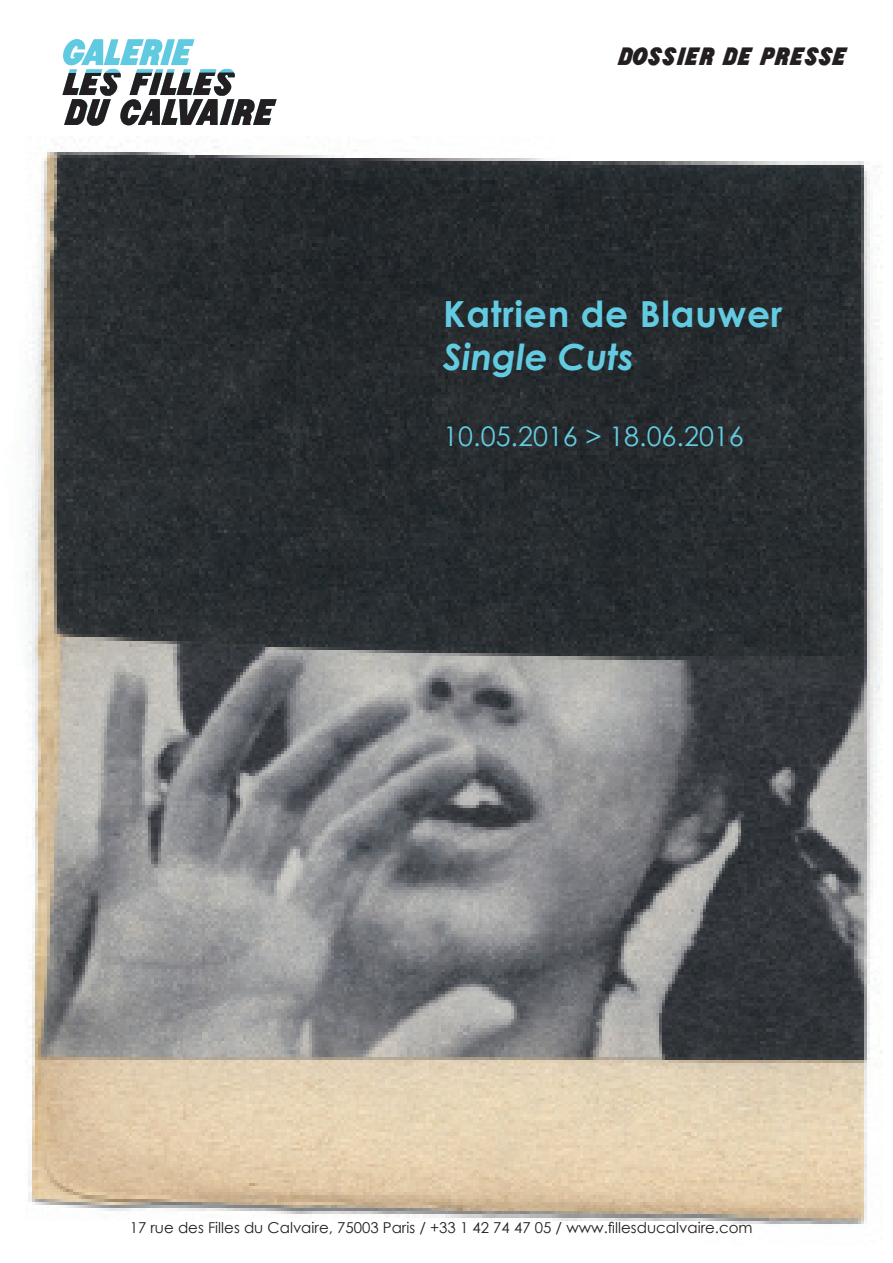
<style>
.page{position:relative;width:893px;height:1263px;background:#fff}
.page>*{position:absolute;margin:0;border:0;box-sizing:border-box;transform-origin:0 0}
.t1{font:700 36px "Century Gothic";color:#63cbe1}
.t2{font:italic 700 36px "Century Gothic";color:#63cbe1}
.t3{font:27px "Century Gothic";color:#63cbe1}
.t4{font:24px "CA Kiss Kiss Bang Bang";color:#231f20}
.t5{font:15px "Century Gothic";color:#231f20}
</style>
<div class="page">
<img style="left:25px;top:143px;width:857px;height:1081px">
<svg style="left:62px;top:39px;width:215px;height:87px"></svg>
<h3 class="t4" style="left:617px;top:43px;width:231px">DOSSIER DE PRESSE</h3>
<h1 class="t1" style="left:443px;top:286px;width:341px">Katrien de Blauwer</h1>
<h1 class="t2" style="left:443px;top:330px;width:192px">Single Cuts</h1>
<h2 class="t3" style="left:443px;top:417px;width:302px">10.05.2016 &gt; 18.06.2016</h2>
<p class="t5" style="left:130px;top:1217px;width:624px">17 rue des Filles du Calvaire, 75003 Paris / +33 1 42 74 47 05 / www.fillesducalvaire.com</p>
</div>
